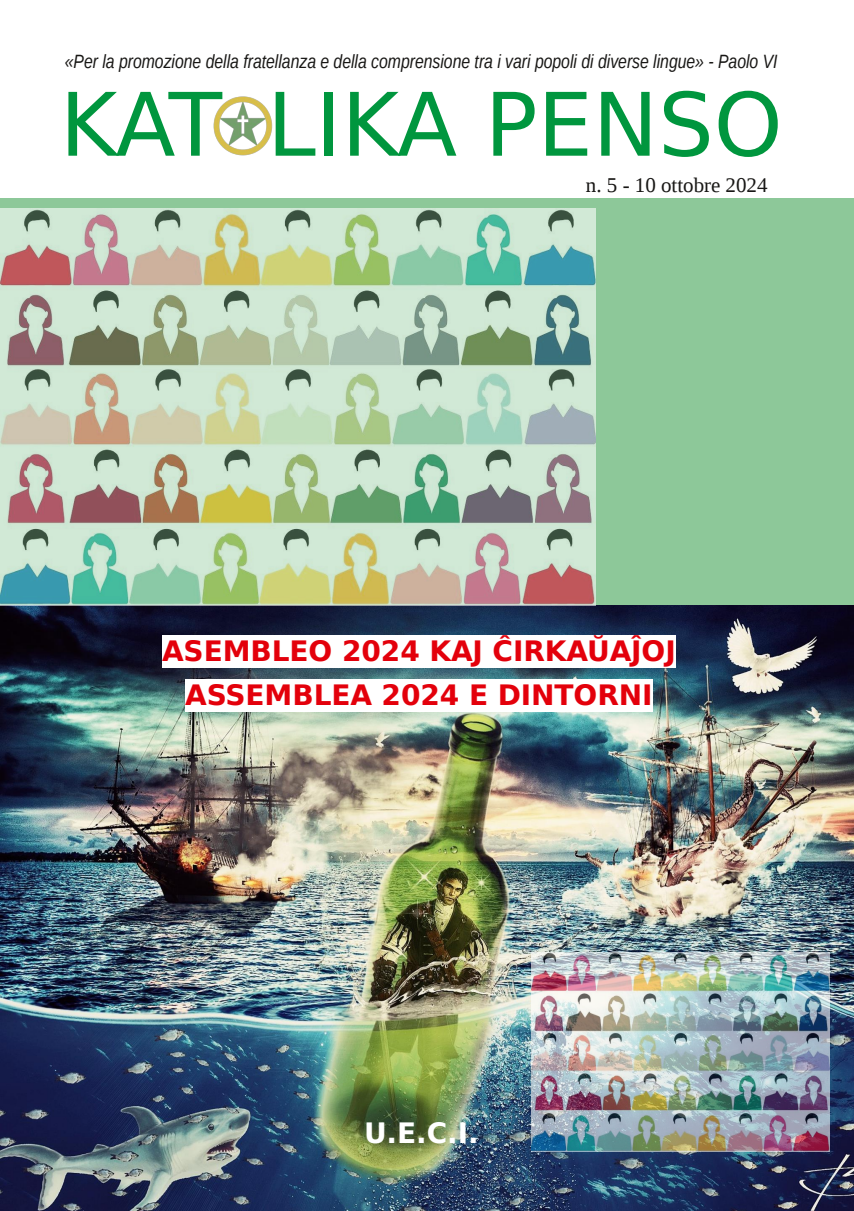
<style>
.page{position:relative;width:854px;height:1211px;background:#fff}
.page>*{position:absolute;margin:0;border:0;box-sizing:border-box;transform-origin:0 0}
.t1{font:87.5px "DejaVu Sans";color:#00963e}
.t2{font:700 28px/43.8px "DejaVu Sans";color:#e3000b;text-align:center}
.t3{font:700 28px "DejaVu Sans";color:#fff}
.t4{font:21px "Liberation Serif";color:#181715}
.t5{font:italic 19.25px "Liberation Sans Narrow";color:#181715}
</style>
<div class="page">
<div style="left:0;top:198px;width:853px;height:1012px;background:#8dc899"></div>
<img style="left:0;top:605px;width:853px;height:605px">
<img style="left:531px;top:952px;width:298px;height:199px">
<div style="left:162px;top:635px;width:513px;height:33px;background:#fff"></div>
<div style="left:185px;top:679px;width:467px;height:32px;background:#fff"></div>
<img style="left:213px;top:96px;width:60px;height:60px">
<img style="left:0;top:208px;width:595px;height:397px">
<p class="t5" style="left:65px;top:50px;width:714px">«Per la promozione della fratellanza e della comprensione tra i vari popoli di diverse lingue» - Paolo VI</p>
<h1 class="t1" style="left:60px;top:74px;width:724px">KAT LIKA PENSO</h1>
<p class="t4" style="left:585px;top:174px;width:183px">n. 5 - 10 ottobre 2024</p>
<h2 class="t2" style="left:162px;top:629px;width:515px">ASEMBLEO 2024 KAJ ĈIRKAŬAĴOJ<br>ASSEMBLEA 2024 E DINTORNI</h2>
<h2 class="t3" style="left:364px;top:1116px;width:116px">U.E.C.I.</h2>
</div>
